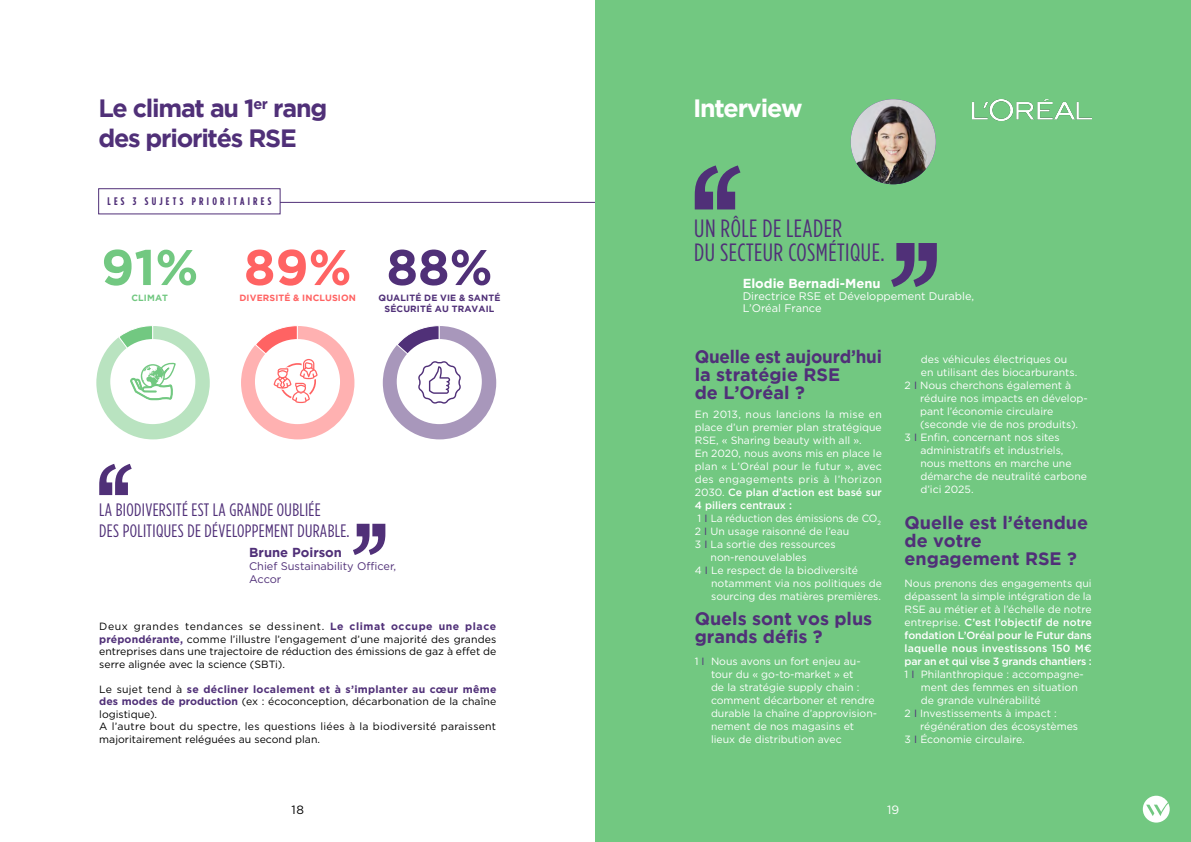
<style>
.page{position:relative;width:1191px;height:842px;background:#fff}
.page>*{position:absolute;margin:0;border:0;box-sizing:border-box;transform-origin:0 0}
.t1{font:700 50px "Gotham";color:#72c881}
.t2{font:700 50px "Gotham";color:#ff6363}
.t3{font:700 50px "Gotham";color:#503078}
.t4{font:25px/24px "Gotham Condensed";letter-spacing:.02em;color:#503078}
.t5{font:700 25px/30px "Gotham";letter-spacing:-.05em;color:#503078}
.t6{font:700 25px "Gotham";letter-spacing:-.05em;color:#fff}
.t7{font:18px/21.6px "Gotham Condensed";letter-spacing:.02em;color:#503078}
.t8{font:700 18px/18px "Gotham";color:#503078}
.t9{font:700 18px/18px "Gotham";color:#503078;scale:.95 1}
.t10{font:700 13px "Gotham";color:#fff}
.t11{font:700 13px "Gotham";color:#503078}
.t12{font:12px "Gotham";color:#000}
.t13{font:12px "Gotham";color:#fff}
.t14{font:11px/12px "Gotham";color:#fff}
.t15{font:11px/13px "Gotham";color:#503078}
.t16{font:700 11px "Gotham Condensed";letter-spacing:.3em;color:#503078}
.t17{font:10.5px/13px "Gotham";color:#fff}
.t18{font:10.5px/12.5px "Gotham";color:#000;text-align:justify}
.t19{font:500 10.5px "Gotham";color:#fff}
.t20{font:500 10.5px "Gotham";letter-spacing:.02em;color:#fff}
.t21{font:10.5px "Gotham";letter-spacing:.035em;color:#fff}
.t22{font:10.5px "Gotham";letter-spacing:.03em;color:#fff}
.t23{font:700 9px "Gotham";letter-spacing:.015em;color:#503078}
.t24{font:700 9px "Gotham";letter-spacing:.015em;color:#ff6363}
.t25{font:700 9px "Gotham";letter-spacing:.015em;color:#72c881}
.s1{font-weight:700;color:#503078}
.s2{font-weight:400}
.s3{color:#503078}
</style>
<div class="page">
<hr style="left:280px;top:202px;width:326px;height:1px;background:#503078">
<div style="left:98px;top:188px;width:182px;height:26px;border:1px solid #503078"></div>
<div style="left:595px;top:0;width:596px;height:842px;background:#72c881"></div>
<img style="left:850px;top:99px;width:85px;height:85px;border-radius:43px">
<img style="left:972px;top:99px;width:119px;height:22px">
<svg style="left:241px;top:326px;width:113px;height:113px"></svg>
<svg style="left:96px;top:326px;width:114px;height:113px"></svg>
<svg style="left:383px;top:325px;width:113px;height:114px"></svg>
<svg style="left:353px;top:524px;width:32px;height:31px"></svg>
<svg style="left:99px;top:464px;width:33px;height:31px"></svg>
<svg style="left:694px;top:165px;width:46px;height:44px"></svg>
<svg style="left:891px;top:243px;width:45px;height:44px"></svg>
<svg style="left:1142px;top:796px;width:27px;height:26px"></svg>
<h2 class="t5" style="left:98px;top:93px;width:230px">Le climat au 1<sup>er</sup> rang des priorités RSE</h2>
<p class="t16" style="left:107px;top:195px;width:165px">LES 3 SUJETS PRIORITAIRES</p>
<h1 class="t1" style="left:101px;top:238px;width:99px">91%</h1>
<p class="t25" style="left:131px;top:293px;width:38px">CLIMAT</p>
<p class="t24" style="left:239px;top:293px;width:118px">DIVERSITÉ &amp; INCLUSION</p>
<h1 class="t2" style="left:244px;top:238px;width:109px">89%</h1>
<h1 class="t3" style="left:386px;top:238px;width:107px">88%</h1>
<p class="t23" style="left:384px;top:304px;width:111px">SÉCURITÉ AU TRAVAIL</p>
<p class="t23" style="left:378px;top:293px;width:123px">QUALITÉ DE VIE &amp; SANTÉ</p>
<h3 class="t7" style="left:99px;top:498px;width:252px">LA BIODIVERSITÉ EST LA GRANDE OUBLIÉE<br>DES POLITIQUES DE DÉVELOPPEMENT DURABLE.</h3>
<p class="t11" style="left:249px;top:545px;width:94px">Brune Poirson</p>
<p class="t15" style="left:249px;top:560px;width:149px">Chief Sustainability Officer,<br>Accor</p>
<p class="t18" style="left:99px;top:620px;width:398px">Deux grandes tendances se dessinent. <span class="s1">Le climat occupe une place prépondérante,</span> comme l’illustre l’engagement d’une majorité des grandes entreprises dans une trajectoire de réduction des émissions de gaz à effet de serre alignée avec la science (SBTi).</p>
<p class="t18" style="left:99px;top:682px;width:399px;text-align:left">Le sujet tend à <span class="s1">se décliner localement et à s’implanter au cœur même des modes de production</span> (ex : écoconception, décarbonation de la chaîne logistique).<br>A l’autre bout du spectre, les questions liées à la biodiversité paraissent majoritairement reléguées au second plan.</p>
<p class="t12" style="left:291px;top:802px;width:14px">18</p>
<h2 class="t6" style="left:693px;top:94px;width:111px">Interview</h2>
<h2 class="t4" style="left:694px;top:216px;width:192px">UN RÔLE DE LEADER<br>DU SECTEUR COSMÉTIQUE.</h2>
<p class="t10" style="left:742px;top:276px;width:139px">Elodie Bernadi-Menu</p>
<p class="t14" style="left:742px;top:290px;width:233px">Directrice RSE et Développement Durable,<br>L’Oréal France</p>
<h3 class="t9" style="left:694px;top:347px;width:198px">Quelle est aujourd’hui la stratégie RSE<br>de L’Oréal ?</h3>
<p class="t22" style="left:694px;top:407px;width:189px">En 2013, nous lancions la mise en</p>
<p class="t17" style="left:694px;top:420px;width:188px">place d’un premier plan stratégique</p>
<p class="t17" style="left:694px;top:433px;width:168px">RSE, « Sharing beauty with all ».</p>
<p class="t17" style="left:694px;top:446px;width:189px">En 2020, nous avons mis en place le</p>
<p class="t17" style="left:694px;top:459px;width:189px">plan « L’Oréal pour le futur », avec</p>
<p class="t21" style="left:694px;top:472px;width:189px">des engagements pris à l’horizon</p>
<p class="t19" style="left:694px;top:485px;width:189px"><span class="s2">2030.</span> Ce plan d’action est basé sur</p>
<p class="t19" style="left:694px;top:498px;width:99px">4 piliers centraux :</p>
<p class="t17" style="left:697px;top:511px;width:185px">1 <span class="s3">I</span> La réduction des émissions de CO<sub>2</sub></p>
<p class="t17" style="left:694px;top:524px;width:156px">2 <span class="s3">I</span> Un usage raisonné de l’eau</p>
<p class="t17" style="left:694px;top:537px;width:142px">3 <span class="s3">I</span> La sortie des ressources</p>
<p class="t17" style="left:710px;top:550px;width:98px">non-renouvelables</p>
<p class="t17" style="left:694px;top:563px;width:165px">4 <span class="s3">I</span> Le respect de la biodiversité</p>
<p class="t17" style="left:711px;top:576px;width:172px">notamment via nos politiques de</p>
<p class="t17" style="left:711px;top:589px;width:171px">sourcing des matières premières.</p>
<h3 class="t8" style="left:694px;top:609px;width:179px">Quels sont vos plus grands défis ?</h3>
<p class="t17" style="left:711px;top:654px;width:168px;text-indent:-16px">1 <span class="s3">I</span> Nous avons un fort enjeu au&shy;tour du « go-to-market » et<br>de la stratégie supply chain : comment décarboner et rendre durable la chaîne d’approvision&shy;nement de nos magasins et lieux de distribution avec</p>
<p class="t17" style="left:921px;top:353px;width:148px">des véhicules électriques ou</p>
<p class="t17" style="left:921px;top:366px;width:158px">en utilisant des biocarburants.</p>
<p class="t17" style="left:904px;top:379px;width:168px">2 <span class="s3">I</span> Nous cherchons également à</p>
<p class="t17" style="left:920px;top:392px;width:169px">réduire nos impacts en dévelop-</p>
<p class="t17" style="left:920px;top:405px;width:135px">pant l’économie circulaire</p>
<p class="t17" style="left:920px;top:418px;width:159px">(seconde vie de nos produits).</p>
<p class="t17" style="left:904px;top:431px;width:157px">3 <span class="s3">I</span> Enfin, concernant nos sites</p>
<p class="t17" style="left:920px;top:444px;width:145px">administratifs et industriels,</p>
<p class="t17" style="left:920px;top:457px;width:153px">nous mettons en marche une</p>
<p class="t17" style="left:920px;top:470px;width:168px">démarche de neutralité carbone</p>
<p class="t17" style="left:920px;top:483px;width:55px">d’ici 2025.</p>
<h3 class="t8" style="left:904px;top:513px;width:185px">Quelle est l’étendue de votre engagement RSE ?</h3>
<p class="t17" style="left:904px;top:576px;width:189px">Nous prenons des engagements qui</p>
<p class="t17" style="left:904px;top:589px;width:188px">dépassent la simple intégration de la</p>
<p class="t17" style="left:904px;top:602px;width:189px">RSE au métier et à l’échelle de notre</p>
<p class="t19" style="left:904px;top:615px;width:189px"><span class="s2">entreprise.</span> C’est l’objectif de notre</p>
<p class="t19" style="left:904px;top:628px;width:189px">fondation L’Oréal pour le Futur dans</p>
<p class="t20" style="left:904px;top:641px;width:189px">laquelle nous investissons 150 M€</p>
<p class="t19" style="left:904px;top:654px;width:189px">par an et qui vise 3 grands chantiers :</p>
<p class="t17" style="left:904px;top:667px;width:181px">1 <span class="s3">I</span> Philanthropique : accompagne-</p>
<p class="t17" style="left:921px;top:680px;width:158px">ment des femmes en situation</p>
<p class="t17" style="left:921px;top:693px;width:121px">de grande vulnérabilité</p>
<p class="t17" style="left:904px;top:706px;width:154px">2 <span class="s3">I</span> Investissements à impact :</p>
<p class="t17" style="left:920px;top:719px;width:159px">régénération des écosystèmes</p>
<p class="t17" style="left:904px;top:732px;width:122px">3 <span class="s3">I</span> Économie circulaire.</p>
<p class="t13" style="left:887px;top:802px;width:14px">19</p>
</div>
